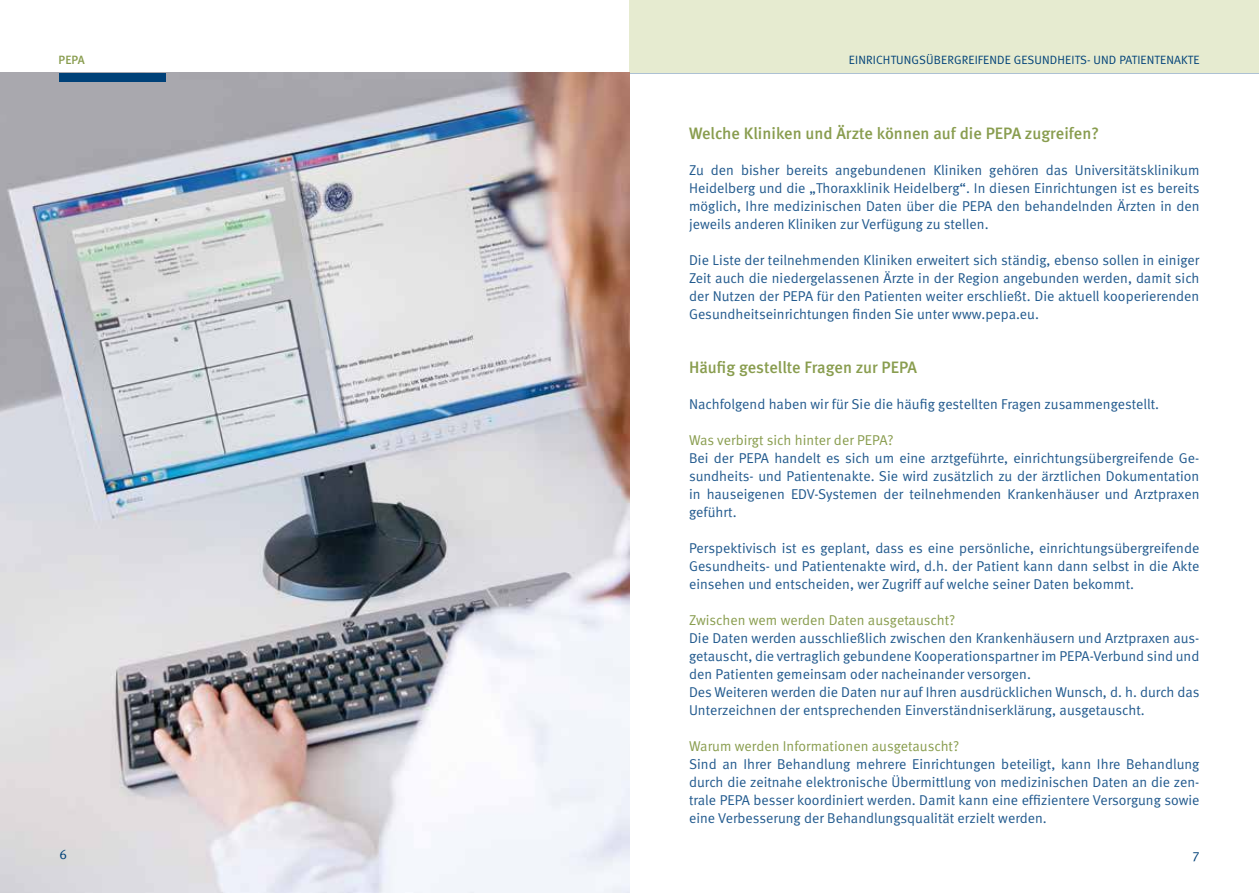
<style>
.page{position:relative;width:1259px;height:893px;background:#fff}
.page>*{position:absolute;margin:0;border:0;box-sizing:border-box;transform-origin:0 0}
.t1{font:500 16.5px "Meta";letter-spacing:.005em;color:#899d4f}
.t2{font:14.25px/18px "Meta Normal";letter-spacing:.005em;color:#225a8e;text-align:justify}
.t3{font:14.25px "Meta Normal";letter-spacing:.005em;color:#899d4f}
.t4{font:13.5px "Meta Normal";color:#004178}
.t5{font:12px "Meta Normal";letter-spacing:.01em;color:#004178}
.t6{font:500 12px "Meta";color:#899d4f}
</style>
<div class="page">
<hr style="left:60px;top:72px;width:1199px;height:1px;background:#004178">
<div style="left:629px;top:0;width:630px;height:73px;background:#e6ebd0"></div>
<img style="left:0;top:73px;width:629px;height:820px">
<div style="left:60px;top:73px;width:106px;height:8px;background:#004178"></div>
<p class="t6" style="left:59px;top:53px;width:28px">PEPA</p>
<p class="t4" style="left:60px;top:846px;width:9px">6</p>
<p class="t5" style="left:849px;top:53px;width:352px">EINRICHTUNGSÜBERGREIFENDE GESUNDHEITS- UND PATIENTENAKTE</p>
<p class="t1" style="left:689px;top:124px;width:411px">Welche Kliniken und Ärzte können auf die PEPA zugreifen?</p>
<p class="t2" style="left:689px;top:161px;width:512px">Zu den bisher bereits angebundenen Kliniken gehören das Universitätsklinikum Heidelberg und die „Thoraxklinik Heidelberg“. In diesen Einrichtungen ist es bereits möglich, Ihre medizinischen Daten über die PEPA den behandelnden Ärzten in den jeweils anderen Kliniken zur Verfügung zu stellen.</p>
<p class="t2" style="left:689px;top:251px;width:512px">Die Liste der teilnehmenden Kliniken erweitert sich ständig, ebenso sollen in einiger Zeit auch die niedergelassenen Ärzte in der Region angebunden werden, damit sich der Nutzen der PEPA für den Patienten weiter erschließt. Die aktuell kooperierenden Gesundheitseinrichtungen finden Sie unter www.pepa.eu.</p>
<p class="t1" style="left:689px;top:358px;width:230px">Häufig gestellte Fragen zur PEPA</p>
<p class="t2" style="left:689px;top:395px;width:472px">Nachfolgend haben wir für Sie die häufig gestellten Fragen zusammengestellt.</p>
<p class="t3" style="left:689px;top:432px;width:206px">Was verbirgt sich hinter der PEPA?</p>
<p class="t2" style="left:689px;top:449px;width:512px">Bei der PEPA handelt es sich um eine arztgeführte, einrichtungsübergreifende Ge&shy;sundheits- und Patientenakte. Sie wird zusätzlich zu der ärztlichen Dokumentation in hauseigenen EDV-Systemen der teilnehmenden Krankenhäuser und Arztpraxen geführt.</p>
<p class="t2" style="left:689px;top:539px;width:512px">Perspektivisch ist es geplant, dass es eine persönliche, einrichtungsübergreifende Gesundheits- und Patientenakte wird, d.h. der Patient kann dann selbst in die Akte einsehen und entscheiden, wer Zugriff auf welche seiner Daten bekommt.</p>
<p class="t3" style="left:689px;top:612px;width:268px">Zwischen wem werden Daten ausgetauscht?</p>
<p class="t2" style="left:689px;top:629px;width:512px;text-align:left">Die Daten werden ausschließlich zwischen den Krankenhäusern und Arztpraxen aus&shy;getauscht, die vertraglich gebundene Kooperationspartner im PEPA-Verbund sind und den Patienten gemeinsam oder nacheinander versorgen.<br>Des Weiteren werden die Daten nur auf Ihren ausdrücklichen Wunsch, d. h. durch das Unterzeichnen der entsprechenden Einverständniserklärung, ausgetauscht.</p>
<p class="t3" style="left:689px;top:738px;width:272px">Warum werden Informationen ausgetauscht?</p>
<p class="t2" style="left:689px;top:755px;width:512px">Sind an Ihrer Behandlung mehrere Einrichtungen beteiligt, kann Ihre Behandlung durch die zeitnahe elektronische Übermittlung von medizinischen Daten an die zen&shy;trale PEPA besser koordiniert werden. Damit kann eine effizientere Versorgung sowie eine Verbesserung der Behandlungsqualität erzielt werden.</p>
<p class="t4" style="left:1192px;top:846px;width:8px">7</p>
</div>
